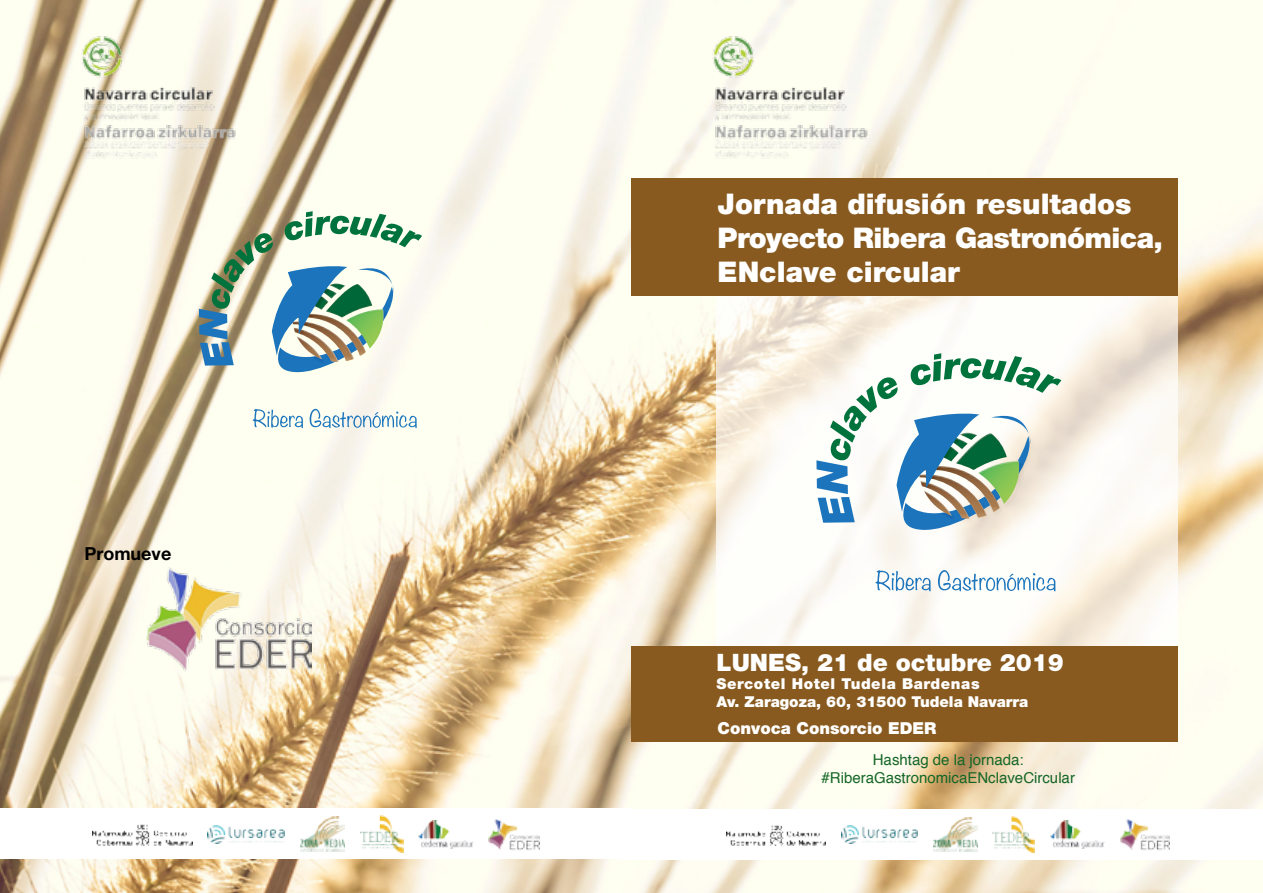
<style>
.page{position:relative;width:1263px;height:893px;background:#fff}
.page>*{position:absolute;margin:0;border:0;box-sizing:border-box;transform-origin:0 0}
.t1{font:900 28.5px/34.2px "Helvetica Neue";color:#fff}
.t2{font:900 24px "Helvetica Neue";color:#fff}
.t3{font:700 18px "Helvetica Neue";color:#000}
.t4{font:900 16.5px "Helvetica Neue";color:#fff}
.t5{font:900 15px/18px "Helvetica Neue";color:#fff}
.t6{font:15px/18px "Helvetica";color:#156627;text-align:center}
</style>
<div class="page">
<img style="left:0;top:0;width:1263px;height:893px">
<svg style="left:716px;top:296px;width:462px;height:350px;fill:#fdfaf6"></svg>
<img style="left:903px;top:531px;width:131px;height:4px">
<svg style="left:816px;top:353px;width:245px;height:178px"></svg>
<img style="left:872px;top:567px;width:193px;height:32px">
<svg style="left:875px;top:570px;width:55px;height:21px"></svg>
<svg style="left:938px;top:570px;width:117px;height:21px"></svg>
<img style="left:277px;top:373px;width:120px;height:3px">
<svg style="left:199px;top:211px;width:223px;height:162px"></svg>
<img style="left:250px;top:406px;width:175px;height:29px">
<svg style="left:253px;top:409px;width:50px;height:19px"></svg>
<svg style="left:310px;top:409px;width:107px;height:19px"></svg>
<div style="left:631px;top:178px;width:547px;height:118px;background:#885a1f"></div>
<div style="left:631px;top:646px;width:547px;height:96px;background:#885a1f"></div>
<img style="left:700px;top:30px;width:181px;height:136px">
<img style="left:68px;top:30px;width:182px;height:136px">
<img style="left:147px;top:566px;width:165px;height:105px">
<div style="left:0;top:808px;width:631px;height:51px;background:#fff"></div>
<img style="left:360px;top:816px;width:43px;height:37px">
<img style="left:208px;top:825px;width:77px;height:18px">
<img style="left:93px;top:824px;width:99px;height:22px">
<img style="left:419px;top:820px;width:54px;height:28px">
<img style="left:489px;top:819px;width:50px;height:31px">
<img style="left:301px;top:817px;width:44px;height:34px">
<div style="left:619px;top:809px;width:644px;height:50px;background:#fff"></div>
<img style="left:992px;top:816px;width:43px;height:37px">
<img style="left:841px;top:825px;width:76px;height:19px">
<img style="left:727px;top:825px;width:98px;height:21px">
<img style="left:1050px;top:820px;width:54px;height:28px">
<img style="left:1120px;top:819px;width:50px;height:31px">
<img style="left:933px;top:817px;width:44px;height:35px">
<p class="t3" style="left:85px;top:543px;width:88px">Promueve</p>
<p class="t1" style="left:718px;top:186px;width:447px">Jornada difusión resultados<br>Proyecto Ribera Gastronómica,<br>ENclave circular</p>
<p class="t2" style="left:716px;top:648px;width:349px">LUNES, 21 de octubre 2019</p>
<p class="t5" style="left:716px;top:674px;width:313px">Sercotel Hotel Tudela Bardenas<br>Av. Zaragoza, 60, 31500 Tudela Navarra</p>
<p class="t4" style="left:718px;top:719px;width:220px">Convoca Consorcio EDER</p>
<p class="t6" style="left:821px;top:751px;width:255px">Hashtag de la jornada: #RiberaGastronomicaENclaveCircular</p>
</div>
